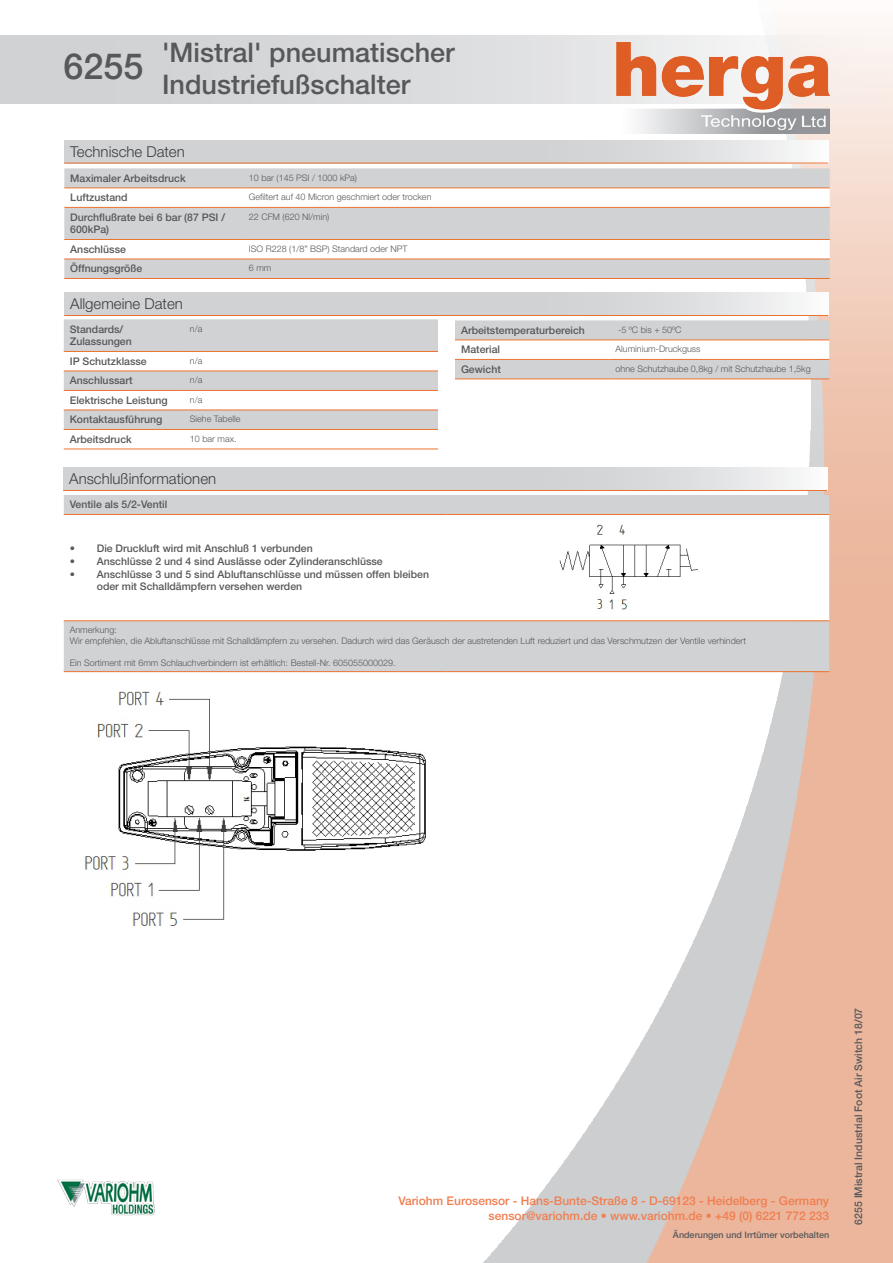
<style>
.page{position:relative;width:893px;height:1263px;background:#fff}
.page>*{position:absolute;margin:0;border:0;box-sizing:border-box;transform-origin:0 0}
.Herga_Main_Title{font:500 36px "Helvetica Neue LT Pro";color:#57585a}
.Herga_Main_Title-2{font:500 27px "Helvetica Neue LT Pro";color:#57585a}
.Herga_Small_Table_Ti{font:300 15px "Helvetica Neue LT Pro";color:#3e3e3f}
.t1{font:500 12px/14.4px "Helvetica Neue LT Pro";color:#f07e50;text-align:right}
.Herga_Table_Text_Lef{font:500 10.5px/12.6px "Helvetica Neue LT Pro";color:#57585a}
.Herga_Filename_Text{font:500 10.5px/12.6px "Helvetica Neue LT Pro";color:#57585a}
.Herga_Table_Text{font:300 9px "Helvetica Neue LT Pro";color:#57585a}
.t2{font:500 9px "Helvetica Neue LT Pro";color:#57585a}
</style>
<div class="page">
<img style="left:479px;top:27px;width:414px;height:1236px">
<div style="left:0;top:35px;width:893px;height:68px;background:linear-gradient(to right,#c9cccf,#f7f4f2)"></div>
<img style="left:617px;top:43px;width:212px;height:90px">
<img style="left:57px;top:1179px;width:98px;height:37px">
<svg style="left:64px;top:319px;width:374px;height:130px"></svg>
<hr style="left:64px;top:351px;width:120px;height:1px;background:#ed722e">
<hr style="left:184px;top:351px;width:254px;height:1px;background:#ed722e">
<hr style="left:64px;top:371px;width:120px;height:1px;background:#ed722e">
<hr style="left:184px;top:371px;width:254px;height:1px;background:#ed722e">
<hr style="left:64px;top:390px;width:120px;height:1px;background:#ed722e">
<hr style="left:184px;top:390px;width:254px;height:1px;background:#ed722e">
<hr style="left:64px;top:410px;width:120px;height:1px;background:#ed722e">
<hr style="left:184px;top:410px;width:254px;height:1px;background:#ed722e">
<hr style="left:64px;top:429px;width:120px;height:1px;background:#ed722e">
<hr style="left:184px;top:429px;width:254px;height:1px;background:#ed722e">
<hr style="left:64px;top:449px;width:120px;height:1px;background:#ed722e">
<hr style="left:184px;top:449px;width:254px;height:1px;background:#ed722e">
<svg style="left:455px;top:320px;width:374px;height:59px"></svg>
<hr style="left:455px;top:340px;width:154px;height:1px;background:#ed722e">
<hr style="left:609px;top:340px;width:220px;height:1px;background:#ed722e">
<hr style="left:455px;top:359px;width:154px;height:1px;background:#ed722e">
<hr style="left:609px;top:359px;width:220px;height:1px;background:#ed722e">
<hr style="left:455px;top:379px;width:154px;height:1px;background:#ed722e">
<hr style="left:609px;top:379px;width:220px;height:1px;background:#ed722e">
<div style="left:64px;top:495px;width:765px;height:176px;background:#d1d2d4"></div>
<svg style="left:64px;top:515px;width:765px;height:105px"></svg>
<hr style="left:64px;top:514px;width:382px;height:1px;background:#ed722e">
<hr style="left:446px;top:514px;width:383px;height:1px;background:#ed722e">
<hr style="left:64px;top:620px;width:382px;height:1px;background:#ed722e">
<hr style="left:446px;top:620px;width:383px;height:1px;background:#ed722e">
<hr style="left:64px;top:671px;width:382px;height:1px;background:#ed722e">
<hr style="left:446px;top:671px;width:383px;height:1px;background:#ed722e">
<img style="left:84px;top:691px;width:342px;height:236px">
<img style="left:553px;top:522px;width:154px;height:92px">
<div style="left:64px;top:168px;width:766px;height:110px;background:#d1d2d4"></div>
<svg style="left:64px;top:189px;width:766px;height:70px"></svg>
<hr style="left:64px;top:188px;width:179px;height:1px;background:#ed722e">
<hr style="left:243px;top:188px;width:587px;height:1px;background:#ed722e">
<hr style="left:64px;top:207px;width:179px;height:1px;background:#ed722e">
<hr style="left:243px;top:207px;width:587px;height:1px;background:#ed722e">
<hr style="left:64px;top:239px;width:179px;height:1px;background:#ed722e">
<hr style="left:243px;top:239px;width:587px;height:1px;background:#ed722e">
<hr style="left:64px;top:259px;width:179px;height:1px;background:#ed722e">
<hr style="left:243px;top:259px;width:587px;height:1px;background:#ed722e">
<hr style="left:64px;top:278px;width:179px;height:1px;background:#ed722e">
<hr style="left:243px;top:278px;width:587px;height:1px;background:#ed722e">
<div style="left:549px;top:576px;width:24px;height:30px;background:#fff"></div>
<div style="left:687px;top:582px;width:24px;height:29px;background:#fff"></div>
<svg style="left:64px;top:140px;width:764px;height:23px;background:#d7d5d6"></svg>
<hr style="left:64px;top:163px;width:764px;height:1px;background:#ed722e">
<svg style="left:64px;top:293px;width:764px;height:22px;background:#d6d7d9"></svg>
<hr style="left:64px;top:315px;width:764px;height:1px;background:#ed722e">
<svg style="left:63px;top:468px;width:764px;height:22px;background:#d6d7d9"></svg>
<hr style="left:63px;top:490px;width:764px;height:1px;background:#ed722e">
<p class="Herga_Main_Title" style="left:64px;top:45px;width:82px">6255</p>
<p class="Herga_Main_Title-2" style="left:162px;top:36px;width:294px">'Mistral' pneumatischer</p>
<p class="Herga_Main_Title-2" style="left:162px;top:68px;width:250px">Industriefußschalter</p>
<p class="Herga_Small_Table_Ti" style="left:70px;top:143px;width:116px">Technische Daten</p>
<p class="Herga_Table_Text_Lef" style="left:70px;top:172px;width:117px">Maximaler Arbeitsdruck</p>
<p class="Herga_Table_Text" style="left:249px;top:172px;width:110px">10 bar (145 PSI / 1000 kPa)</p>
<p class="Herga_Table_Text_Lef" style="left:70px;top:191px;width:59px">Luftzustand</p>
<p class="Herga_Table_Text" style="left:249px;top:192px;width:184px">Gefiltert auf 40 Micron geschmiert oder trocken</p>
<p class="Herga_Table_Text_Lef" style="left:70px;top:211px;width:156px">Durchflußrate bei 6 bar (87 PSI /<br>600kPa)</p>
<p class="Herga_Table_Text" style="left:249px;top:211px;width:82px">22 CFM (620 Nl/min)</p>
<p class="Herga_Table_Text_Lef" style="left:70px;top:243px;width:57px">Anschlüsse</p>
<p class="Herga_Table_Text" style="left:249px;top:243px;width:160px">ISO R228 (1/8” BSP) Standard oder NPT</p>
<p class="Herga_Table_Text_Lef" style="left:70px;top:262px;width:73px">Öffnungsgröße</p>
<p class="Herga_Table_Text" style="left:249px;top:263px;width:24px">6 mm</p>
<p class="Herga_Small_Table_Ti" style="left:70px;top:295px;width:114px">Allgemeine Daten</p>
<p class="Herga_Table_Text_Lef" style="left:70px;top:323px;width:64px">Standards/<br>Zulassungen</p>
<p class="Herga_Table_Text" style="left:190px;top:323px;width:14px">n/a</p>
<p class="Herga_Table_Text_Lef" style="left:70px;top:355px;width:79px">IP Schutzklasse</p>
<p class="Herga_Table_Text" style="left:190px;top:355px;width:14px">n/a</p>
<p class="Herga_Table_Text_Lef" style="left:70px;top:374px;width:64px">Anschlussart</p>
<p class="Herga_Table_Text" style="left:190px;top:375px;width:14px">n/a</p>
<p class="Herga_Table_Text_Lef" style="left:70px;top:394px;width:100px">Elektrische Leistung</p>
<p class="Herga_Table_Text" style="left:190px;top:394px;width:14px">n/a</p>
<p class="Herga_Table_Text_Lef" style="left:70px;top:413px;width:94px">Kontaktausführung</p>
<p class="Herga_Table_Text" style="left:190px;top:414px;width:52px">Siehe Tabelle</p>
<p class="Herga_Table_Text_Lef" style="left:70px;top:433px;width:64px">Arbeitsdruck</p>
<p class="Herga_Table_Text" style="left:190px;top:433px;width:48px">10 bar max.</p>
<p class="Herga_Small_Table_Ti" style="left:69px;top:470px;width:148px">Anschlußinformationen</p>
<p class="Herga_Table_Text_Lef" style="left:461px;top:324px;width:125px">Arbeitstemperaturbereich</p>
<p class="Herga_Table_Text" style="left:618px;top:324px;width:65px">-5 ºC bis + 50ºC</p>
<p class="Herga_Table_Text_Lef" style="left:461px;top:343px;width:41px">Material</p>
<p class="Herga_Table_Text" style="left:615px;top:344px;width:86px">Aluminium-Druckguss</p>
<p class="Herga_Table_Text_Lef" style="left:461px;top:363px;width:41px">Gewicht</p>
<p class="Herga_Table_Text" style="left:615px;top:363px;width:197px">ohne Schutzhaube 0,8kg / mit Schutzhaube 1,5kg</p>
<p class="Herga_Table_Text_Lef" style="left:70px;top:498px;width:99px">Ventile als 5/2-Ventil</p>
<p class="Herga_Filename_Text" style="left:70px;top:542px;width:244px">• Die Druckluft wird mit Anschluß 1 verbunden</p>
<p class="Herga_Filename_Text" style="left:70px;top:555px;width:314px">• Anschlüsse 2 und 4 sind Auslässe oder Zylinderanschlüsse</p>
<p class="Herga_Filename_Text" style="left:97px;top:567px;width:334px;text-indent:-27px">• Anschlüsse 3 und 5 sind Abluftanschlüsse und müssen offen bleiben oder mit Schalldämpfern versehen werden</p>
<p class="Herga_Table_Text" style="left:70px;top:624px;width:49px">Anmerkung:</p>
<p class="Herga_Table_Text" style="left:70px;top:635px;width:678px">Wir empfehlen, die Abluftanschlüsse mit Schalldämpfern zu versehen. Dadurch wird das Geräusch der austretenden Luft reduziert und das Verschmutzen der Ventile verhindert</p>
<p class="Herga_Table_Text" style="left:70px;top:657px;width:327px">Ein Sortiment mit 6mm Schlauchverbindern ist erhältlich: Bestell-Nr. 605055000029.</p>
<h3 class="t1" style="left:398px;top:1193px;width:432px">Variohm Eurosensor - Hans-Bunte-Straße 8 - D-69123 - Heidelberg - Germany sensor@variohm.de • www.variohm.de • +49 (0) 6221 772 233</h3>
<p class="t2" style="left:673px;top:1230px;width:158px">Änderungen und Irrtümer vorbehalten</p>
<p class="Herga_Filename_Text" style="left:852px;top:1225px;width:218px;rotate:-90deg">6255 IMistral Industrial Foot Air Switch 18/07</p>
</div>
